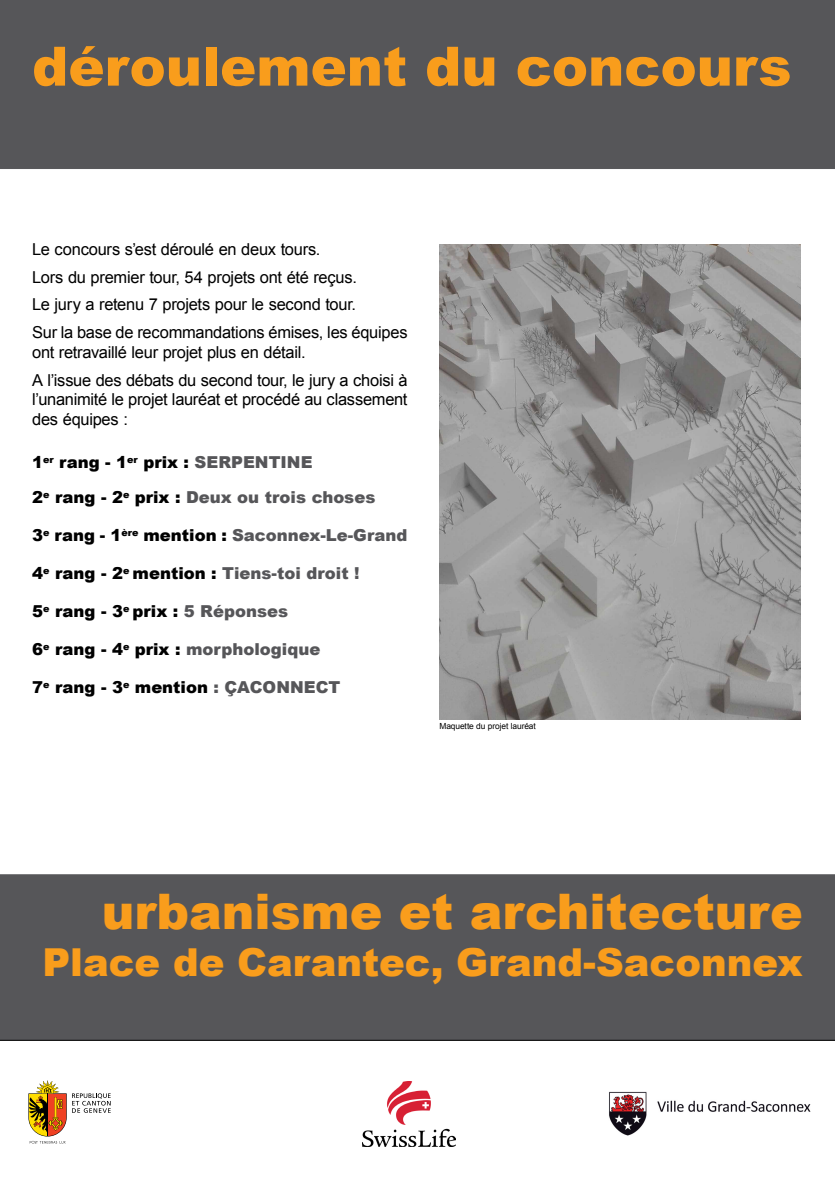
<style>
.page{position:relative;width:835px;height:1180px;background:#fff}
.page>*{position:absolute;margin:0;border:0;box-sizing:border-box;transform-origin:0 0}
.t1{font:900 54.25px "Arial";color:#f99d1c}
.t2{font:900 49px "Arial";color:#f99d1c}
.t3{font:900 38.5px "Arial";color:#f99d1c}
.t4{font:16.45px/27.7px "Arial";letter-spacing:-.015em;color:#000}
.t5{font:900 16.45px/35px "Arial";color:#565659}
.t6{font:900 16.45px "Arial";color:#000}
.t7{font:8.4px "Arial";letter-spacing:-.01em;color:#000}
.s1{color:#000}
.s2{color:#565659}
</style>
<div class="page">
<img style="left:439px;top:245px;width:361px;height:474px">
<div style="left:0;top:874px;width:834px;height:166px;background:#565659"></div>
<div style="left:0;top:0;width:834px;height:169px;background:#565659"></div>
<hr style="left:0;top:1040px;width:834px;height:1px;background:#000">
<svg style="left:28px;top:1080px;width:83px;height:63px"></svg>
<img style="left:609px;top:1091px;width:202px;height:45px">
<img style="left:362px;top:1081px;width:93px;height:65px">
<h1 class="t1" style="left:32px;top:27px;width:760px">déroulement du concours</h1>
<p class="t4" style="left:32px;top:236px;width:377px">Le concours s’est déroulé en deux tours.<br>Lors du premier tour, 54 projets ont été reçus.<br>Le jury a retenu 7 projets pour le second tour.<br>Sur la base de recommandations émises, les équipes</p>
<p class="t4" style="left:32px;top:338px;width:377px">ont retravaillé leur projet plus en détail.<br>A l’issue des débats du second tour, le jury a choisi à</p>
<p class="t4" style="left:32px;top:390px;width:377px;line-height:19.7px">l’unanimité le projet lauréat et procédé au classement des équipes :</p>
<p class="t5" style="left:32px;top:444px;width:345px"><span class="s1">1</span><sup>er</sup> <span class="s1">rang - 1</span><sup>er</sup> <span class="s1">prix :</span> SERPENTINE<br><span class="s1">2</span><sup>e</sup> <span class="s1">rang - 2</span><sup>e</sup> <span class="s1">prix :</span> Deux ou trois choses</p>
<p class="t5" style="left:32px;top:517px;width:377px"><span class="s1">3</span><sup>e</sup> <span class="s1">rang - 1</span><sup>ère</sup> <span class="s1">mention :</span> Saconnex-Le-Grand</p>
<p class="t6" style="left:32px;top:561px;width:329px">4<sup>e</sup> rang - 2<sup>e</sup> mention : <span class="s2">Tiens-toi droit !</span></p>
<p class="t6" style="left:32px;top:599px;width:257px">5<sup>e</sup> rang - 3<sup>e</sup> prix : <span class="s2">5 Réponses</span></p>
<p class="t5" style="left:32px;top:631px;width:289px"><span class="s1">6</span><sup>e</sup> <span class="s1">rang - 4</span><sup>e</sup> <span class="s1">prix :</span> morphologique</p>
<p class="t6" style="left:32px;top:675px;width:309px">7<sup>e</sup> rang - 3<sup>e</sup> mention <span class="s2">: ÇACONNECT</span></p>
<p class="t7" style="left:439px;top:720px;width:98px">Maquette du projet lauréat</p>
<h2 class="t2" style="left:102px;top:876px;width:702px">urbanisme et architecture</h2>
<h3 class="t3" style="left:42px;top:934px;width:761px">Place de Carantec, Grand-Saconnex</h3>
</div>
